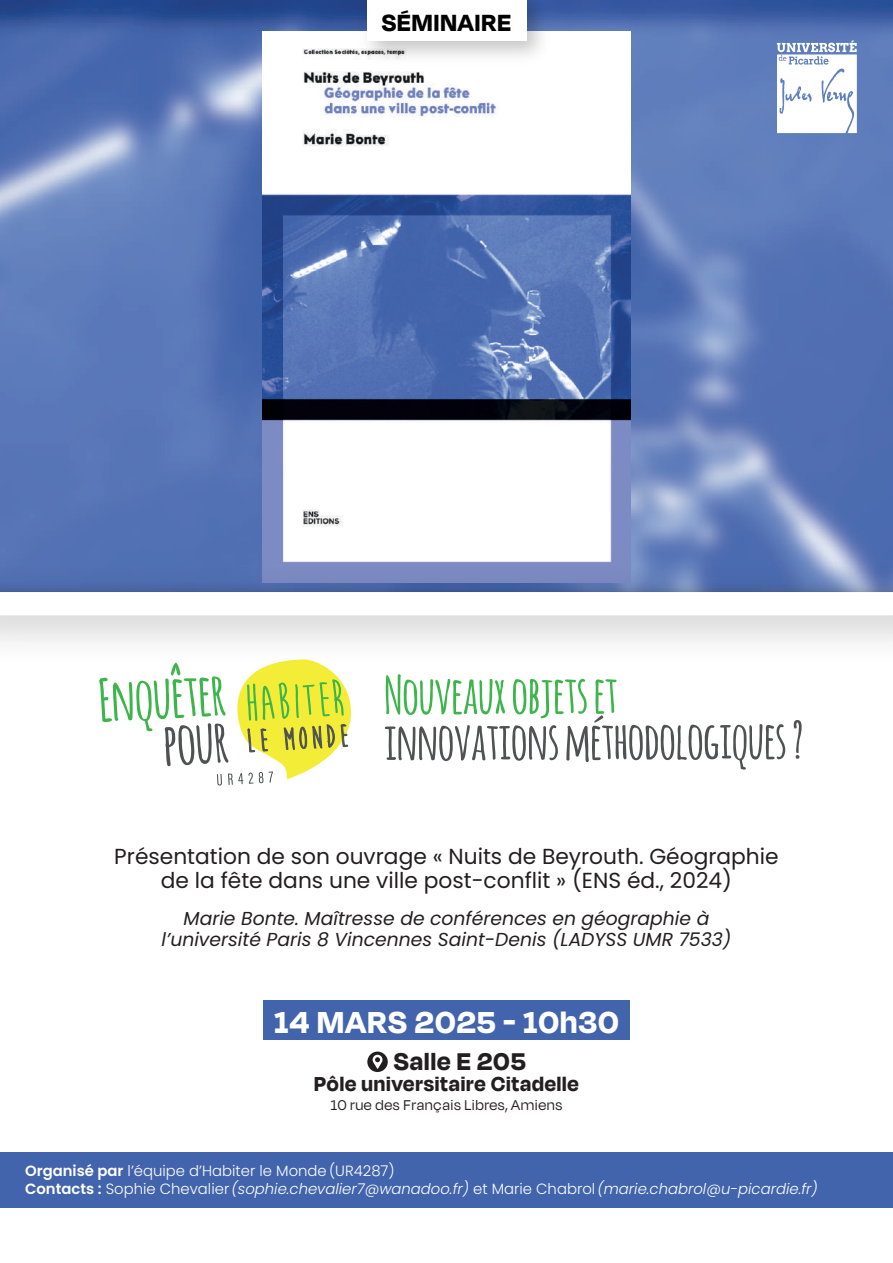
<style>
.page{position:relative;width:893px;height:1263px;background:#fff}
.page>*{position:absolute;margin:0;border:0;box-sizing:border-box;transform-origin:0 0}
.t1{font:700 58.05px "Amatic";color:#3db54b}
.t2{font:700 58.05px "Amatic";color:#4f5252}
.t3{font:700 51px "Amatic";letter-spacing:-.005em;color:#4f5252}
.t4{font:700 51px "Amatic";letter-spacing:-.005em;color:#3db54b}
.t5{font:700 34.95px "Degular Display";letter-spacing:.04em;color:#fff}
.t6{font:700 27.9px "Degular Display";letter-spacing:.04em;color:#231f20}
.t7{font:700 27px "Degular Display";letter-spacing:.04em;color:#000001}
.t8{font:700 23.25px "Degular Display";letter-spacing:.04em;color:#231f20}
.t9{font:21.75px/24px "Poppins";color:#231f20;text-align:center}
.t10{font:italic 18.75px/21px "Poppins";color:#231f20;text-align:center}
.t11{font:16.35px "Degular Display";letter-spacing:.04em;color:#231f20}
.t12{font:300 14.85px/17.9px "Poppins";color:#fff}
.s1{font-weight:600}
.s2{font-style:italic}
</style>
<div class="page">
<div style="left:0;top:1153px;width:893px;height:55px;background:#4264ac"></div>
<svg style="left:217px;top:677px;width:134px;height:108px"></svg>
<div style="left:263px;top:1001px;width:366px;height:39px;background:#4264ac"></div>
<svg style="left:367px;top:1051px;width:21px;height:21px"></svg>
<img style="left:0;top:0;width:893px;height:551px">
<img style="left:263px;top:31px;width:367px;height:520px">
<svg style="left:777px;top:41px;width:80px;height:92px"></svg>
<img style="left:0;top:551px;width:893px;height:126px">
<svg style="left:0;top:592px;width:893px;height:23px"></svg>
<img style="left:353px;top:0;width:204px;height:72px">
<div style="left:367px;top:0;width:159px;height:41px;background:#fff"></div>
<h3 class="t7" style="left:382px;top:7px;width:131px">SÉMINAIRE</h3>
<h1 class="t1" style="left:97px;top:659px;width:128px;rotate:-3deg">Enquêter</h1>
<h1 class="t2" style="left:162px;top:702px;width:66px;rotate:-3deg">pour</h1>
<h2 class="t4" style="left:384px;top:658px;width:235px">Nouveaux objets et</h2>
<h2 class="t3" style="left:384px;top:704px;width:421px">innovations méthodologiques ?</h2>
<h3 class="t9" style="left:114px;top:845px;width:666px">Présentation de son ouvrage « Nuits de Beyrouth. Géographie de la fête dans une ville post-conflit » (ENS éd., 2024)</h3>
<p class="t10" style="left:162px;top:908px;width:571px">Marie Bonte. Maîtresse de conférences en géographie à l’université Paris 8 Vincennes Saint-Denis (LADYSS UMR 7533)</p>
<h3 class="t5" style="left:275px;top:1001px;width:345px">14 MARS 2025 - 10h30</h3>
<h3 class="t6" style="left:394px;top:1045px;width:133px">Salle E 205</h3>
<p class="t11" style="left:331px;top:1096px;width:233px">10 rue des Français Libres, Amiens</p>
<h3 class="t8" style="left:314px;top:1070px;width:266px">Pôle universitaire Citadelle</h3>
<p class="t12" style="left:25px;top:1162px;width:794px"><span class="s1">Organisé par</span> l’équipe d’Habiter le Monde(UR4287)<br><span class="s1">Contacts :</span> Sophie Chevalier <span class="s2">(sophie.chevalier7@wanadoo.fr)</span> et Marie Chabrol <span class="s2">(marie.chabrol@u-picardie.fr)</span></p>
</div>
